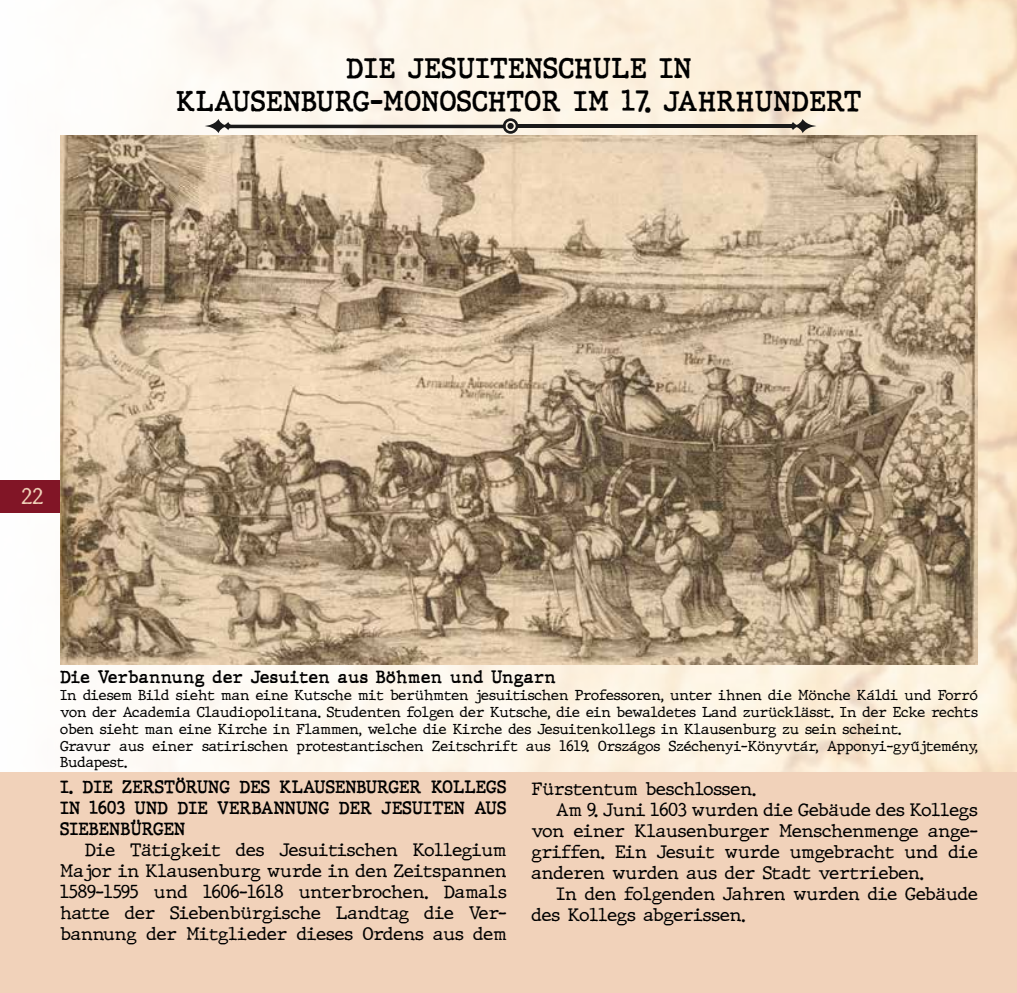
<style>
.page{position:relative;width:1017px;height:993px;background:#fff}
.page>*{position:absolute;margin:0;border:0;box-sizing:border-box;transform-origin:0 0}
.t1{font:700 28px/33.6px "JMH Typewriter";color:#000;text-align:center}
.t2{font:21px "JMH Typewriter";color:#f1d2ba}
.t3{font:17.5px/21px "JMH Typewriter";color:#000;text-align:justify}
.t4{font:700 17.5px/21px "JMH Typewriter";letter-spacing:-.01em;color:#000;text-align:justify}
.t5{font:14px/16.8px "JMH Typewriter";color:#000}
</style>
<div class="page">
<img style="left:0;top:0;width:1017px;height:992px">
<div style="left:0;top:480px;width:60px;height:32px;background:#811526"></div>
<div style="left:1px;top:772px;width:1016px;height:220px;background:#f1d2ba"></div>
<svg style="left:203px;top:118px;width:315px;height:16px"></svg>
<svg style="left:787px;top:119px;width:31px;height:14px"></svg>
<hr style="left:516px;top:125px;width:278px;height:3px;background:#1a1a1a">
<img style="left:60px;top:135px;width:918px;height:529px">
<h1 class="t1" style="left:176px;top:53px;width:687px">DIE JESUITENSCHULE IN<br>KLAUSENBURG-MONOSCHTOR IM 17. JAHRHUNDERT</h1>
<p class="t2" style="left:22px;top:484px;width:23px">22</p>
<p class="t4" style="left:60px;top:668px;width:498px">Die Verbannung der Jesuiten aus Böhmen und Ungarn</p>
<p class="t5" style="left:60px;top:687px;width:919px">In diesem Bild sieht man eine Kutsche mit berühmten jesuitischen Professoren, unter ihnen die Mönche Káldi und Forró von der Academia Claudiopolitana. Studenten folgen der Kutsche, die ein bewaldetes Land zurücklässt. In der Ecke rechts oben sieht man eine Kirche in Flammen, welche die Kirche des Jesuitenkollegs in Klausenburg zu sein scheint.<br>Gravur aus einer satirischen protestantischen Zeitschrift aus 1619. Országos Széchenyi-Könyvtár, Apponyi-gyűjtemény, Budapest.</p>
<p class="t3" style="left:531px;top:780px;width:226px">Fürstentum beschlossen.</p>
<p class="t3" style="left:556px;top:801px;width:423px">Am 9. Juni 1603 wurden die Gebäude des Kollegs</p>
<p class="t3" style="left:531px;top:822px;width:448px">von einer Klausenburger Menschenmenge ange-</p>
<p class="t3" style="left:531px;top:843px;width:448px">griffen. Ein Jesuit wurde umgebracht und die</p>
<p class="t3" style="left:531px;top:864px;width:394px">anderen wurden aus der Stadt vertrieben.</p>
<p class="t3" style="left:556px;top:885px;width:423px">In den folgenden Jahren wurden die Gebäude</p>
<p class="t3" style="left:531px;top:906px;width:216px">des Kollegs abgerissen.</p>
<p class="t4" style="left:60px;top:777px;width:448px">I. DIE ZERSTÖRUNG DES KLAUSENBURGER KOLLEGS IN 1603 UND DIE VERBANNUNG DER JESUITEN AUS SIEBENBÜRGEN</p>
<p class="t3" style="left:60px;top:841px;width:448px;text-indent:25px">Die Tätigkeit des Jesuitischen Kollegium Major in Klausenburg wurde in den Zeitspannen 1589-1595 und 1606-1618 unterbrochen. Damals hatte der Siebenbürgische Landtag die Ver&shy;bannung der Mitglieder dieses Ordens aus dem</p>
</div>
